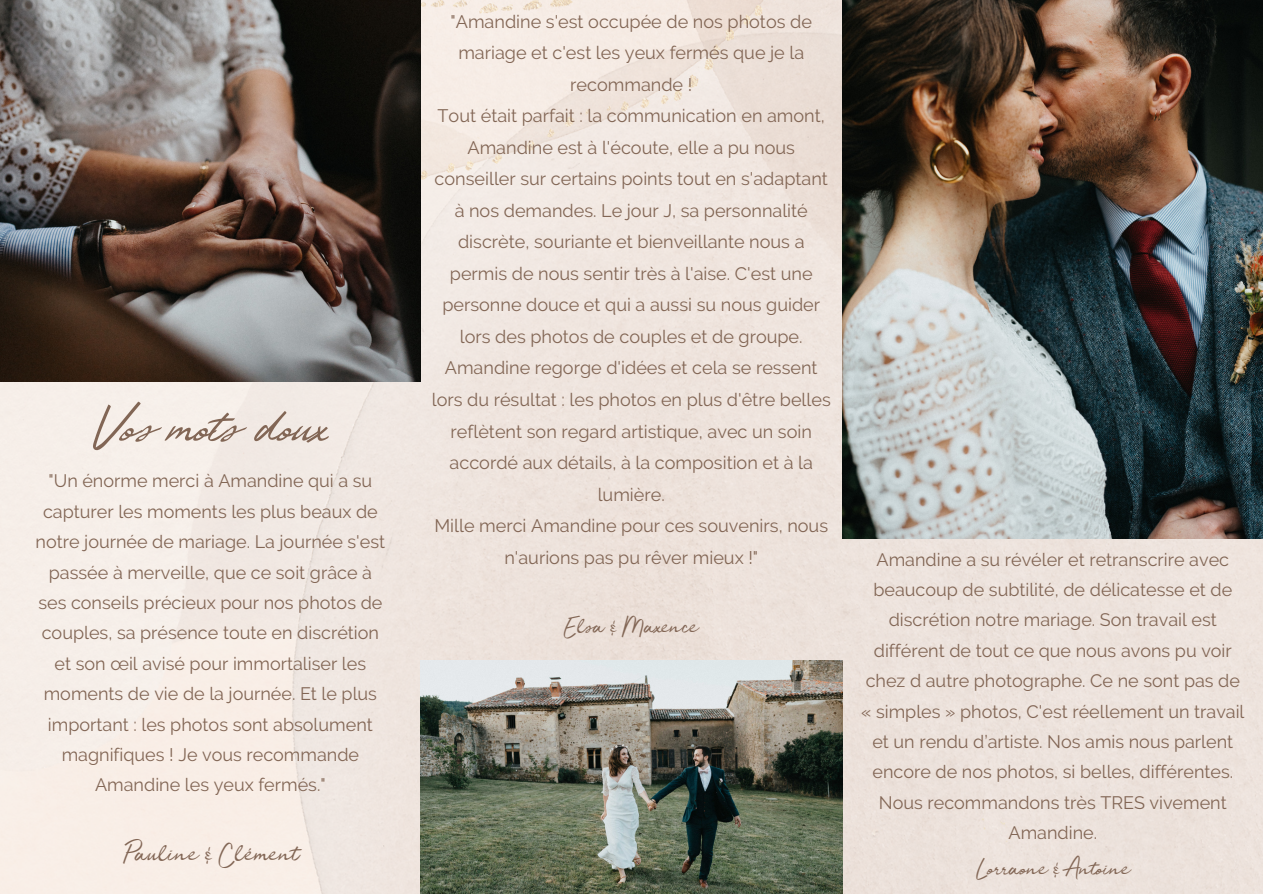
<style>
.page{position:relative;width:1263px;height:894px;background:#fff}
.page>*{position:absolute;margin:0;border:0;box-sizing:border-box;transform-origin:0 0}
.t1{font:53.85px "Jelytta Slant";color:#826655}
.t2{font:27px "Jelytta";color:#826655}
.t3{font:24px "Jelytta";color:#826655}
.t4{font:18px/30.3px "Raleway";color:#826655;text-align:center}
</style>
<div class="page">
<img style="left:0;top:0;width:1263px;height:893px">
<img style="left:0;top:0;width:421px;height:381px">
<img style="left:843px;top:0;width:420px;height:538px">
<img style="left:421px;top:660px;width:421px;height:233px">
<h1 class="t1" style="left:94px;top:388px;width:234px">Vos mots doux</h1>
<p class="t4" style="left:36px;top:466px;width:351px">"Un énorme merci à Amandine qui a su capturer les moments les plus beaux de notre journée de mariage. La journée s'est passée à merveille, que ce soit grâce à ses conseils précieux pour nos photos de couples, sa présence toute en discrétion et son œil avisé pour immortaliser les moments de vie de la journée. Et le plus important : les photos sont absolument magnifiques ! Je vous recommande Amandine les yeux fermés."</p>
<h2 class="t2" style="left:122px;top:833px;width:178px">Pauline &amp; Clément</h2>
<p class="t4" style="left:432px;top:6px;width:401px;line-height:31.5px">"Amandine s'est occupée de nos photos de mariage et c'est les yeux fermés que je la recommande !<br>Tout était parfait : la communication en amont, Amandine est à l'écoute, elle a pu nous conseiller sur certains points tout en s'adaptant à nos demandes. Le jour J, sa personnalité discrète, souriante et bienveillante nous a permis de nous sentir très à l'aise. C'est une personne douce et qui a aussi su nous guider lors des photos de couples et de groupe.<br>Amandine regorge d'idées et cela se ressent lors du résultat : les photos en plus d'être belles reflètent son regard artistique, avec un soin accordé aux détails, à la composition et à la lumière.<br>Mille merci Amandine pour ces souvenirs, nous n'aurions pas pu rêver mieux !"</p>
<h3 class="t3" style="left:564px;top:609px;width:136px">Elsa &amp; Maxence</h3>
<p class="t4" style="left:861px;top:544px;width:385px">Amandine a su révéler et retranscrire avec beaucoup de subtilité, de délicatesse et de discrétion notre mariage. Son travail est différent de tout ce que nous avons pu voir chez d autre photographe. Ce ne sont pas de « simples » photos, C'est réellement un travail et un rendu d’artiste. Nos amis nous parlent encore de nos photos, si belles, différentes.<br>Nous recommandons très TRES vivement Amandine.</p>
<h3 class="t3" style="left:975px;top:850px;width:157px">Lorraone &amp; Antoine</h3>
</div>
